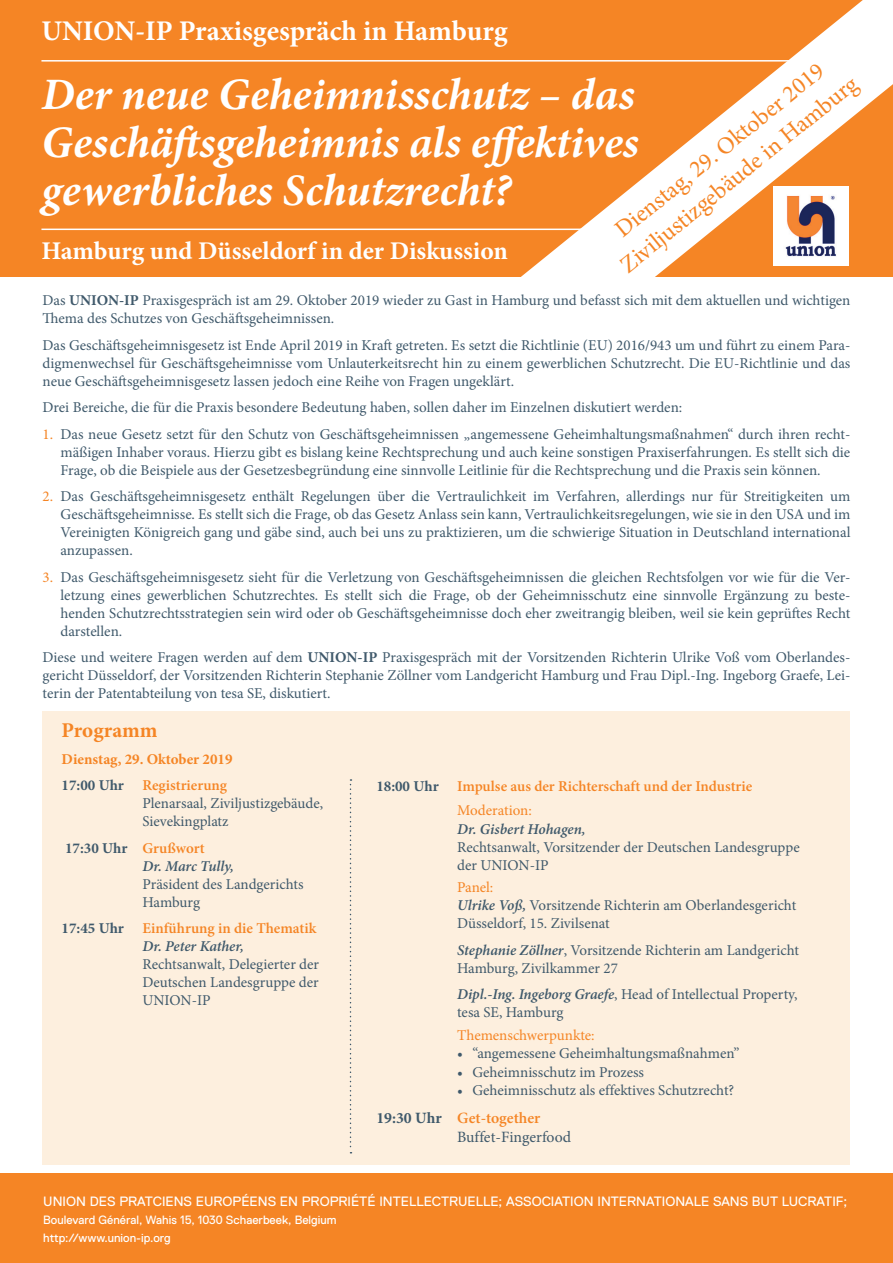
<style>
.page{position:relative;width:893px;height:1263px;background:#fff}
.page>*{position:absolute;margin:0;border:0;box-sizing:border-box;transform-origin:0 0}
.t1{font:italic 700 45px/48px "Minion Pro";letter-spacing:-.005em;color:#fff;text-align:justify}
.t2{font:700 28.5px "Minion Pro";color:#fff}
.t3{font:700 25.5px "Minion Pro";color:#fff}
.t4{font:24px/31px "Minion Pro";color:#f58525;text-align:center}
.t5{font:700 21px "Minion Pro";color:#f58525}
.t6{font:15.75px/19.5px "Minion Pro";color:#3f596b}
.t7{font:15px/18px "Minion Pro";color:#3f596b}
.t8{font:600 15px/18px "Minion Pro";color:#f58525;text-align:center}
.t9{font:italic 600 15px/18px "Minion Pro";letter-spacing:-.005em;color:#3f596b}
.t10{font:700 15px/26.5px "Minion Pro";color:#f58525}
.t11{font:15px "Minion Pro";letter-spacing:-.005em;color:#f58525}
.t12{font:13.5px "Replica Pro";color:#fff}
.t13{font:12px/18px "Replica Pro";color:#fff}
.s1{font-weight:700}
.s2{color:#f58525}
.s3{color:#3f596b}
.s4{font-weight:600}
.s5{font-weight:700;font-style:normal}
.s6{font-style:normal;color:#f58525}
.s7{font-weight:700;color:#3f596b}
.s8{font-style:italic;color:#3f596b}
.s9{font-weight:400}
.s10{font-weight:600;font-style:italic}
.s11{font-weight:600;color:#f58525}
</style>
<div class="page">
<div style="left:0;top:0;width:893px;height:276px;background:#f58525"></div>
<svg style="left:514px;top:0;width:379px;height:277px"></svg>
<img style="left:774px;top:187px;width:74px;height:79px">
<hr style="left:41px;top:60px;width:754px;height:2px;background:#fff">
<hr style="left:41px;top:229px;width:547px;height:1px;background:#fff">
<div style="left:0;top:1174px;width:893px;height:89px;background:#f58525"></div>
<div style="left:43px;top:711px;width:807px;height:454px;background:#fdefde"></div>
<svg style="left:350px;top:779px;width:1px;height:374px"></svg>
<h2 class="t2" style="left:41px;top:10px;width:468px">UNION-IP Praxisgespräch in Hamburg</h2>
<h1 class="t1" style="left:41px;top:70px;width:599px">Der neue Geheimnisschutz – das Geschäftsgeheimnis als effektives gewerbliches Schutzrecht?</h1>
<h3 class="t3" style="left:41px;top:233px;width:468px">Hamburg und Düsseldorf in der Diskussion</h3>
<h3 class="t4" style="left:594px;top:232px;width:299px;rotate:-39deg">Dienstag, 29. Oktober 2019<br>Ziviljustizgebäude in Hamburg</h3>
<p class="t7" style="left:43px;top:292px;width:809px">Das <span class="s1">UNION-IP</span> Praxisgespräch ist am 29. Oktober 2019 wieder zu Gast in Hamburg und befasst sich mit dem aktuellen und wichtigen<br>Thema des Schutzes von Geschäftsgeheimnissen.</p>
<p class="t7" style="left:43px;top:336px;width:809px;text-align:justify">Das Geschäftsgeheimnisgesetz ist Ende April 2019 in Kraft getreten. Es setzt die Richtlinie (EU) 2016/943 um und führt zu einem Para&shy;digmenwechsel für Geschäftsgeheimnisse vom Unlauterkeitsrecht hin zu einem gewerblichen Schutzrecht. Die EU-Richtlinie und das neue Geschäftsgeheimnisgesetz lassen jedoch eine Reihe von Fragen ungeklärt.</p>
<p class="t7" style="left:43px;top:399px;width:641px">Drei Bereiche, die für die Praxis besondere Bedeutung haben, sollen daher im Einzelnen diskutiert werden:</p>
<p class="t7" style="left:61px;top:425px;width:791px;text-align:justify;text-indent:-18px"><span class="s2">1.</span> Das neue Gesetz setzt für den Schutz von Geschäftsgeheimnissen „angemessene Geheimhaltungsmaßnahmen“ durch ihren recht&shy;mäßigen Inhaber voraus. Hierzu gibt es bislang keine Rechtsprechung und auch keine sonstigen Praxiserfahrungen. Es stellt sich die Frage, ob die Beispiele aus der Gesetzesbegründung eine sinnvolle Leitlinie für die Rechtsprechung und die Praxis sein können.</p>
<p class="t7" style="left:61px;top:488px;width:791px;text-align:justify;text-indent:-18px"><span class="s2">2.</span> Das Geschäftsgeheimnisgesetz enthält Regelungen über die Vertraulichkeit im Verfahren, allerdings nur für Streitigkeiten um Geschäftsgeheimnisse. Es stellt sich die Frage, ob das Gesetz Anlass sein kann, Vertraulichkeitsregelungen, wie sie in den USA und im Vereinigten Königreich gang und gäbe sind, auch bei uns zu praktizieren, um die schwierige Situation in Deutschland international anzupassen.</p>
<p class="t7" style="left:61px;top:568px;width:791px;text-align:justify;text-indent:-18px"><span class="s2">3.</span> Das Geschäftsgeheimnisgesetz sieht für die Verletzung von Geschäftsgeheimnissen die gleichen Rechtsfolgen vor wie für die Ver&shy;letzung eines gewerblichen Schutzrechtes. Es stellt sich die Frage, ob der Geheimnisschutz eine sinnvolle Ergänzung zu beste&shy;henden Schutzrechtsstrategien sein wird oder ob Geschäftsgeheimnisse doch eher zweitrangig bleiben, weil sie kein geprüftes Recht darstellen.</p>
<p class="t7" style="left:43px;top:649px;width:809px;text-align:justify">Diese und weitere Fragen werden auf dem <span class="s1">UNION-IP</span> Praxisgespräch mit der Vorsitzenden Richterin Ulrike Voß vom Oberlandes&shy;gericht Düsseldorf, der Vorsitzenden Richterin Stephanie Zöllner vom Landgericht Hamburg und Frau Dipl.-Ing. Ingeborg Graefe, Lei&shy;terin der Patentabteilung von tesa SE, diskutiert.</p>
<h3 class="t5" style="left:62px;top:715px;width:97px">Programm</h3>
<p class="t10" style="left:62px;top:745px;width:172px">Dienstag, 29. Oktober 2019<br><span class="s3">17:00 Uhr</span> <span class="s4">Registrierung</span></p>
<p class="t7" style="left:142px;top:794px;width:182px">Plenarsaal, Ziviljustizgebäude,<br>Sievekingplatz</p>
<p class="t9" style="left:142px;top:839px;width:93px;text-indent:-77px"><span class="s5">17:30 Uhr</span> <span class="s6">Grußwort<br></span>Dr. Marc Tully,</p>
<p class="t7" style="left:142px;top:875px;width:163px">Präsident des Landgerichts<br>Hamburg</p>
<p class="t8" style="left:62px;top:919px;width:256px"><span class="s7">17:45 Uhr</span> Einführung in die Thematik<br><span class="s8">Dr. Peter Kather,</span></p>
<p class="t7" style="left:142px;top:955px;width:178px;text-align:justify">Rechtsanwalt, Delegierter der Deutschen Landesgruppe der UNION-IP</p>
<p class="t8" style="left:457px;top:774px;width:297px;line-height:23.7px;text-align:left;text-indent:-81px"><span class="s7">18:00 Uhr</span> Impulse aus der Richterschaft und der Industrie<br><span class="s9">Moderation:</span></p>
<p class="t9" style="left:457px;top:820px;width:130px">Dr. Gisbert Hohagen,</p>
<p class="t7" style="left:457px;top:838px;width:344px">Rechtsanwalt, Vorsitzender der Deutschen Landesgruppe der UNION-IP</p>
<p class="t7" style="left:457px;top:879px;width:341px"><span class="s2">Panel:<br></span><span class="s10">Ulrike Voß,</span> Vorsitzende Richterin am Oberlandesgericht<br>Düsseldorf, 15. Zivilsenat</p>
<p class="t7" style="left:457px;top:941px;width:343px"><span class="s10">Stephanie Zöllner</span>, Vorsitzende Richterin am Landgericht<br>Hamburg, Zivilkammer 27</p>
<p class="t7" style="left:457px;top:986px;width:342px"><span class="s10">Dipl.-Ing. Ingeborg Graefe</span>, Head of Intellectual Property, tesa SE, Hamburg</p>
<p class="t11" style="left:457px;top:1025px;width:139px">Themenschwerpunkte:</p>
<p class="t7" style="left:457px;top:1044px;width:284px">• “angemessene Geheimhaltungsmaßnahmen”</p>
<p class="t7" style="left:457px;top:1063px;width:188px">• Geheimnisschutz im Prozess</p>
<p class="t7" style="left:457px;top:1081px;width:279px">• Geheimnisschutz als effektives Schutzrecht?</p>
<p class="t6" style="left:457px;top:1108px;width:116px;text-indent:-81px"><span class="s1">19:30 Uhr</span> <span class="s11">Get-together<br></span>Buffet-Fingerfood</p>
<p class="t12" style="left:43px;top:1194px;width:806px">UNION DES PRATCIENS EUROPÉENS EN PROPRIÉTÉ INTELLECTRUELLE; ASSOCIATION INTERNATIONALE SANS BUT LUCRATIF;</p>
<p class="t13" style="left:43px;top:1211px;width:295px">Boulevard Général, Wahis 15, 1030 Schaerbeek, Belgium http://www.union-ip.org</p>
</div>
